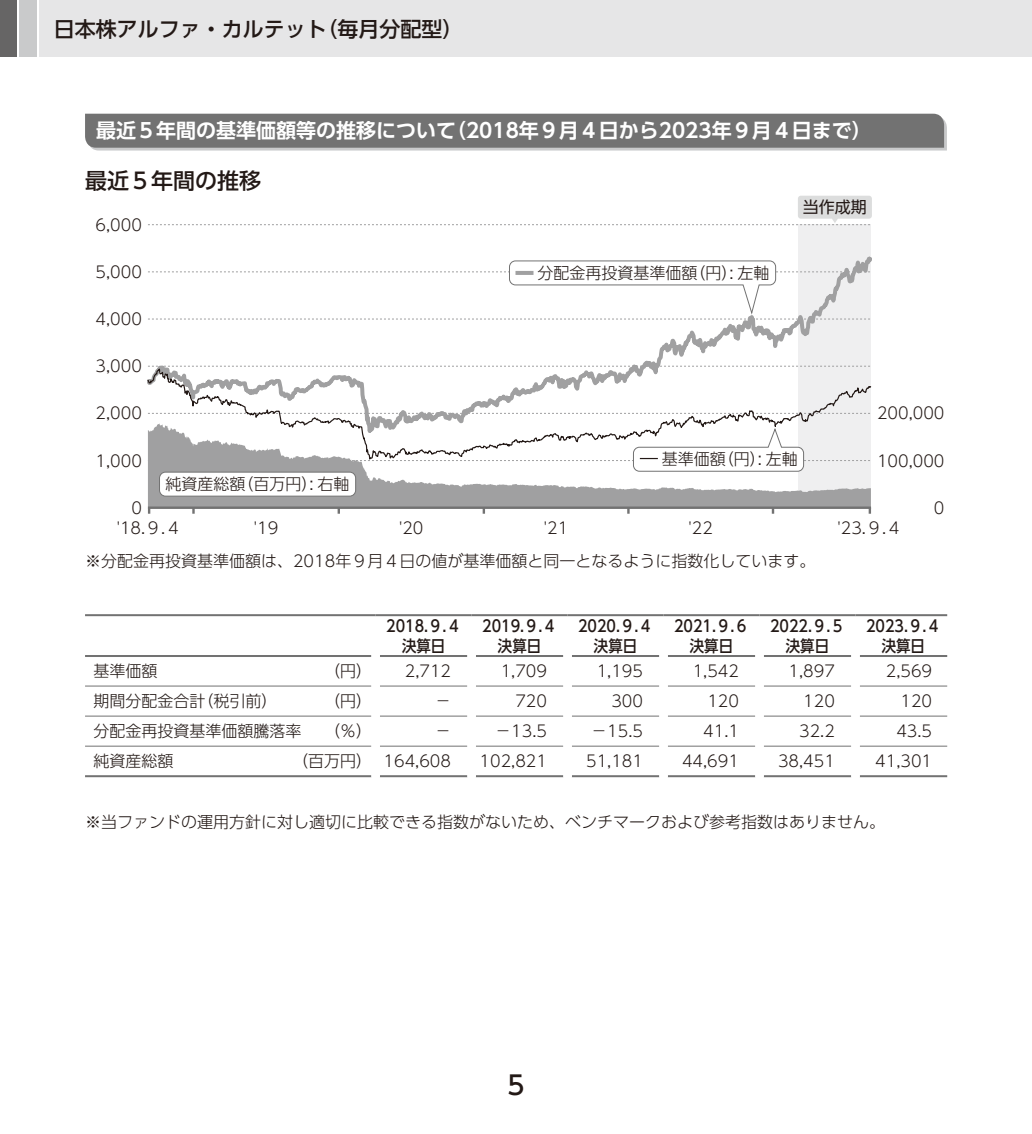
<style>
.page{position:relative;width:1032px;height:1134px;background:#fff}
.page>*{position:absolute;margin:0;border:0;box-sizing:border-box;transform-origin:0 0}
.t1{font:500 26px "UD Shin Go Pro";color:#231916}
.t2{font:500 22px "UD Shin Go Pro";color:#231916}
.t3{font:500 21px "UD Shin Go Pro";color:#231916}
.t4{font:700 20px "UD Shin Go Pro De";color:#fff}
.t5{font:300 16px "UD Shin Go Pro";color:#231916}
.t6{font:500 16px "UD Shin Go Pro";color:#231916;scale:.9 1}
.t7{font:16px "UD Shin Go Pro";color:#231916}
</style>
<div class="page">
<div style="left:40px;top:0;width:992px;height:57px;background:#e6e6e7"></div>
<div style="left:20px;top:0;width:17px;height:57px;background:#c9cacb"></div>
<div style="left:0;top:0;width:17px;height:57px;background:#666565"></div>
<hr style="left:85px;top:655px;width:286px;height:2px;background:#727272">
<hr style="left:380px;top:655px;width:87px;height:2px;background:#727272">
<hr style="left:476px;top:655px;width:87px;height:2px;background:#727272">
<hr style="left:572px;top:655px;width:87px;height:2px;background:#727272">
<hr style="left:668px;top:655px;width:87px;height:2px;background:#727272">
<hr style="left:764px;top:655px;width:87px;height:2px;background:#727272">
<hr style="left:860px;top:655px;width:87px;height:2px;background:#727272">
<hr style="left:85px;top:775px;width:286px;height:2px;background:#727272">
<hr style="left:380px;top:775px;width:87px;height:2px;background:#727272">
<hr style="left:476px;top:775px;width:87px;height:2px;background:#727272">
<hr style="left:572px;top:775px;width:87px;height:2px;background:#727272">
<hr style="left:668px;top:775px;width:87px;height:2px;background:#727272">
<hr style="left:764px;top:775px;width:87px;height:2px;background:#727272">
<hr style="left:860px;top:775px;width:87px;height:2px;background:#727272">
<hr style="left:85px;top:716px;width:286px;height:1px;background:#727272">
<hr style="left:380px;top:716px;width:87px;height:1px;background:#727272">
<hr style="left:476px;top:716px;width:87px;height:1px;background:#727272">
<hr style="left:572px;top:716px;width:87px;height:1px;background:#727272">
<hr style="left:668px;top:716px;width:87px;height:1px;background:#727272">
<hr style="left:764px;top:716px;width:87px;height:1px;background:#727272">
<hr style="left:860px;top:716px;width:87px;height:1px;background:#727272">
<hr style="left:85px;top:746px;width:286px;height:1px;background:#727272">
<hr style="left:380px;top:746px;width:87px;height:1px;background:#727272">
<hr style="left:476px;top:746px;width:87px;height:1px;background:#727272">
<hr style="left:572px;top:746px;width:87px;height:1px;background:#727272">
<hr style="left:668px;top:746px;width:87px;height:1px;background:#727272">
<hr style="left:764px;top:746px;width:87px;height:1px;background:#727272">
<hr style="left:860px;top:746px;width:87px;height:1px;background:#727272">
<hr style="left:85px;top:686px;width:286px;height:1px;background:#727272">
<hr style="left:380px;top:686px;width:87px;height:1px;background:#727272">
<hr style="left:476px;top:686px;width:87px;height:1px;background:#727272">
<hr style="left:572px;top:686px;width:87px;height:1px;background:#727272">
<hr style="left:668px;top:686px;width:87px;height:1px;background:#727272">
<hr style="left:764px;top:686px;width:87px;height:1px;background:#727272">
<hr style="left:860px;top:686px;width:87px;height:1px;background:#727272">
<hr style="left:85px;top:614px;width:291px;height:2px;background:#727272">
<hr style="left:376px;top:614px;width:96px;height:2px;background:#727272">
<hr style="left:472px;top:614px;width:95px;height:2px;background:#727272">
<hr style="left:567px;top:614px;width:96px;height:2px;background:#727272">
<hr style="left:663px;top:614px;width:96px;height:2px;background:#727272">
<hr style="left:759px;top:614px;width:96px;height:2px;background:#727272">
<hr style="left:855px;top:614px;width:92px;height:2px;background:#727272">
<svg style="left:85px;top:114px;width:862px;height:37px;background:#7a7b7b"></svg>
<div style="left:799px;top:225px;width:72px;height:283px;background:#efeff0"></div>
<svg style="left:148px;top:486px;width:723px;height:20px;background:#a7a7a8"></svg>
<svg style="left:148px;top:196px;width:724px;height:29px"></svg>
<hr style="left:148px;top:506px;width:723px;height:3px;background:#727272">
<svg style="left:192px;top:509px;width:3px;height:5px"></svg>
<svg style="left:627px;top:509px;width:3px;height:5px"></svg>
<div style="left:159px;top:472px;width:197px;height:24px;background:#fff;border-radius:6px"></div>
<div style="left:159px;top:472px;width:197px;height:25px;border:1px solid #727272;border-radius:6px"></div>
<svg style="left:148px;top:243px;width:723px;height:243px"></svg>
<svg style="left:148px;top:362px;width:723px;height:105px"></svg>
<h3 class="t3" style="left:54px;top:12px;width:411px">日本株アルファ・カルテット（毎月分配型）</h3>
<p class="t4" style="left:96px;top:114px;width:777px">最近５年間の基準価額等の推移について（2018年９月４日から2023年９月４日まで）</p>
<h2 class="t2" style="left:85px;top:163px;width:177px">最近５年間の推移</h2>
<p class="t5" style="left:96px;top:212px;width:48px">6,000</p>
<p class="t5" style="left:96px;top:259px;width:48px">5,000</p>
<p class="t5" style="left:96px;top:306px;width:48px">4,000</p>
<p class="t5" style="left:96px;top:353px;width:48px">3,000</p>
<p class="t5" style="left:96px;top:400px;width:48px">2,000</p>
<p class="t5" style="left:96px;top:448px;width:48px">1,000</p>
<p class="t5" style="left:131px;top:495px;width:12px">0</p>
<p class="t5" style="left:165px;top:471px;width:186px">純資産総額（百万円）: 右軸</p>
<p class="t5" style="left:537px;top:260px;width:234px">分配金再投資基準価額（円）: 左軸</p>
<p class="t7" style="left:803px;top:194px;width:65px">当作成期</p>
<p class="t5" style="left:662px;top:446px;width:138px">基準価額（円）: 左軸</p>
<p class="t5" style="left:877px;top:400px;width:69px">200,000</p>
<p class="t5" style="left:877px;top:448px;width:69px">100,000</p>
<p class="t5" style="left:934px;top:495px;width:12px">0</p>
<p class="t5" style="left:117px;top:515px;width:66px">'18.９.４</p>
<p class="t5" style="left:254px;top:515px;width:26px">'19</p>
<p class="t5" style="left:399px;top:515px;width:26px">'20</p>
<p class="t5" style="left:544px;top:515px;width:26px">'21</p>
<p class="t5" style="left:688px;top:515px;width:26px">'22</p>
<p class="t5" style="left:837px;top:515px;width:66px">'23.９.４</p>
<p class="t5" style="left:85px;top:548px;width:732px">※分配金再投資基準価額は、2018年９月４日の値が基準価額と同一となるように指数化しています。</p>
<p class="t6" style="left:386px;top:613px;width:85px">2018.９.４</p>
<p class="t6" style="left:482px;top:613px;width:85px">2019.９.４</p>
<p class="t6" style="left:578px;top:613px;width:85px">2020.９.４</p>
<p class="t6" style="left:674px;top:613px;width:85px">2021.９.６</p>
<p class="t6" style="left:770px;top:613px;width:85px">2022.９.５</p>
<p class="t6" style="left:866px;top:613px;width:85px">2023.９.４</p>
<p class="t6" style="left:402px;top:633px;width:50px">決算日</p>
<p class="t6" style="left:498px;top:633px;width:50px">決算日</p>
<p class="t6" style="left:594px;top:633px;width:50px">決算日</p>
<p class="t6" style="left:690px;top:633px;width:50px">決算日</p>
<p class="t6" style="left:786px;top:633px;width:50px">決算日</p>
<p class="t6" style="left:882px;top:633px;width:50px">決算日</p>
<p class="t5" style="left:94px;top:658px;width:65px">基準価額</p>
<p class="t5" style="left:324px;top:658px;width:49px">（円）</p>
<p class="t5" style="left:405px;top:658px;width:48px">2,712</p>
<p class="t5" style="left:501px;top:658px;width:48px">1,709</p>
<p class="t5" style="left:597px;top:658px;width:48px">1,195</p>
<p class="t5" style="left:693px;top:658px;width:48px">1,542</p>
<p class="t5" style="left:789px;top:658px;width:48px">1,897</p>
<p class="t5" style="left:886px;top:658px;width:48px">2,569</p>
<p class="t5" style="left:94px;top:688px;width:185px">期間分配金合計（税引前）</p>
<p class="t5" style="left:324px;top:688px;width:49px">（円）</p>
<p class="t5" style="left:435px;top:688px;width:17px">－</p>
<p class="t5" style="left:515px;top:688px;width:33px">720</p>
<p class="t5" style="left:611px;top:688px;width:33px">300</p>
<p class="t5" style="left:707px;top:688px;width:33px">120</p>
<p class="t5" style="left:803px;top:688px;width:33px">120</p>
<p class="t5" style="left:900px;top:688px;width:33px">120</p>
<p class="t5" style="left:94px;top:718px;width:209px">分配金再投資基準価額騰落率</p>
<p class="t5" style="left:324px;top:718px;width:49px">（％）</p>
<p class="t5" style="left:435px;top:718px;width:17px">－</p>
<p class="t5" style="left:495px;top:718px;width:53px">－13.5</p>
<p class="t5" style="left:591px;top:718px;width:53px">－15.5</p>
<p class="t5" style="left:703px;top:718px;width:37px">41.1</p>
<p class="t5" style="left:799px;top:718px;width:37px">32.2</p>
<p class="t5" style="left:896px;top:718px;width:37px">43.5</p>
<p class="t5" style="left:94px;top:748px;width:81px">純資産総額</p>
<p class="t5" style="left:292px;top:748px;width:160px">（百万円） 164,608</p>
<p class="t5" style="left:480px;top:748px;width:69px">102,821</p>
<p class="t5" style="left:586px;top:748px;width:58px">51,181</p>
<p class="t5" style="left:682px;top:748px;width:58px">44,691</p>
<p class="t5" style="left:778px;top:748px;width:58px">38,451</p>
<p class="t5" style="left:875px;top:748px;width:58px">41,301</p>
<p class="t5" style="left:85px;top:809px;width:801px">※当ファンドの運用方針に対し適切に比較できる指数がないため、ベンチマークおよび参考指数はありません。</p>
<h1 class="t1" style="left:507px;top:1063px;width:19px">5</h1>
</div>
